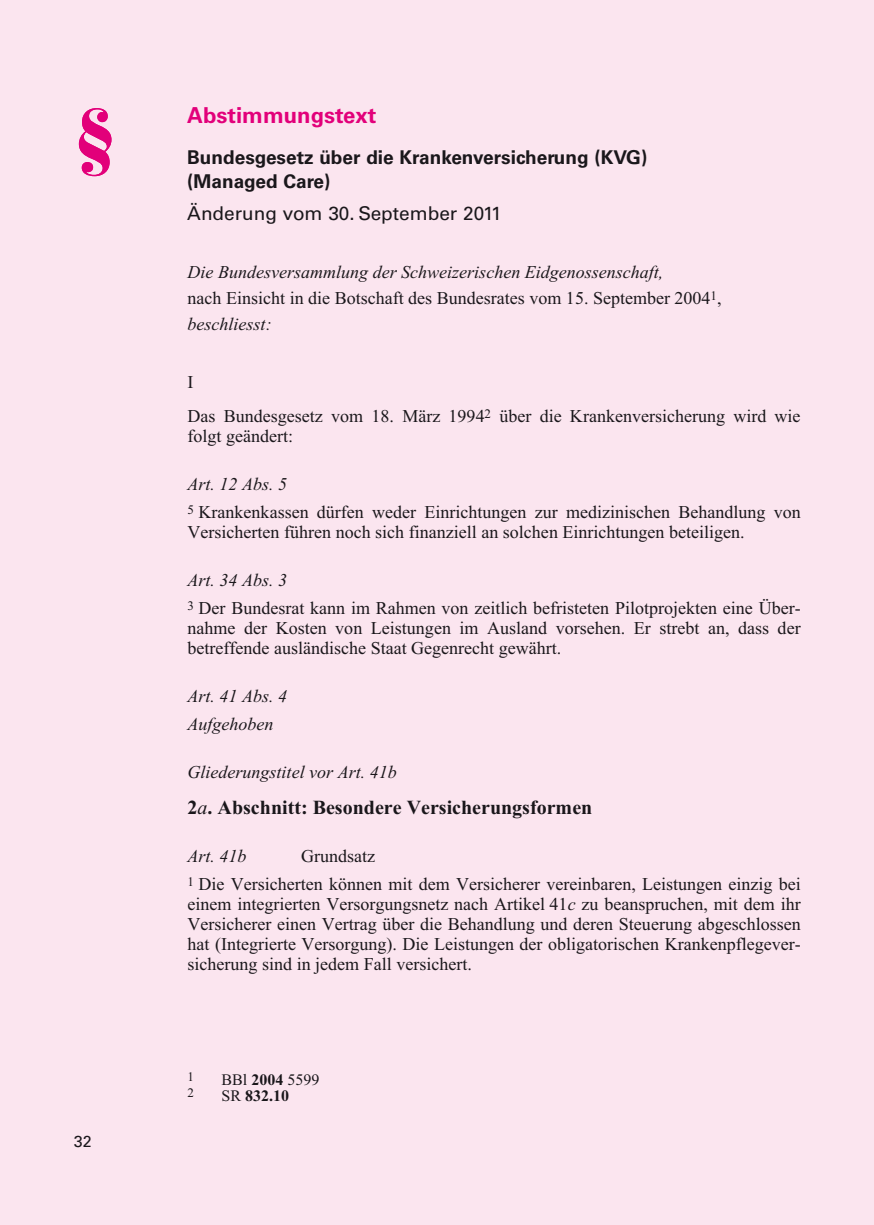
<style>
.page{position:relative;width:874px;height:1225px;background:#fff}
.page>*{position:absolute;margin:0;border:0;box-sizing:border-box;transform-origin:0 0}
.t1{font:900 70px "Bauer Bodoni";color:#e2007a}
.t2{font:700 22px "Univers";color:#e2007a}
.t3{font:20px "Times New Roman Bold+T42+HULEMZ";color:#1a171b}
.t4{font:700 19px/24px "Univers";color:#1a171b}
.t5{font:19px "Univers";color:#1a171b}
.t6{font:18px/20px "Times New Roman+T42+CXUUXI";color:#1a171b}
.t7{font:18px/28px "Times New Roman Italic+T42+UDFSTO";color:#1a171b}
.t8{font:16px "Times New Roman+T42+AASCKD";color:#1a171b}
.t9{font:16px "Times New Roman Bold+T42+DMCZGA";color:#1a171b}
.t10{font:16px "Univers";color:#1a171b}
.t11{font:13px "Times New Roman+T42+AASCKD";color:#1a171b}
.s1{font-family:"Times New Roman Italic+T42+UDFSTO"}
.s2{font-family:"Times New Roman Bold+T42+DMCZGA"}
.s3{font-family:"Times New Roman+T42+AASCKD"}
</style>
<div class="page">
<div style="left:0;top:0;width:873px;height:1224px;background:#fbe5ef"></div>
<h1 class="t1" style="left:74px;top:107px;width:44px">§</h1>
<p class="t2" style="left:187px;top:107px;width:190px">Abstimmungstext</p>
<p class="t4" style="left:187px;top:147px;width:461px">Bundesgesetz über die Krankenversicherung (KVG) (Managed Care)</p>
<p class="t5" style="left:187px;top:206px;width:316px">Änderung vom 30. September 2011</p>
<p class="t7" style="left:187px;top:259px;width:477px">Die Bundesversammlung der Schweizerischen Eidgenossenschaft,</p>
<p class="t6" style="left:187px;top:289px;width:535px">nach Einsicht in die Botschaft des Bundesrates vom 15. September 2004<sup>1</sup>,</p>
<p class="t7" style="left:187px;top:311px;width:86px">beschliesst:</p>
<p class="t6" style="left:187px;top:366px;width:614px;line-height:34px">I<br>Das Bundesgesetz vom 18. März 1994<sup>2</sup> über die Krankenversicherung wird wie</p>
<p class="t6" style="left:187px;top:427px;width:107px">folgt geändert:</p>
<p class="t7" style="left:187px;top:471px;width:101px">Art. 12 Abs. 5</p>
<p class="t6" style="left:187px;top:503px;width:614px"><sup>5</sup> Krankenkassen dürfen weder Einrichtungen zur medizinischen Behandlung von<br>Versicherten führen noch sich finanziell an solchen Einrichtungen beteiligen.</p>
<p class="t7" style="left:187px;top:567px;width:101px">Art. 34 Abs. 3</p>
<p class="t6" style="left:187px;top:599px;width:614px;text-align:justify"><sup>3</sup> Der Bundesrat kann im Rahmen von zeitlich befristeten Pilotprojekten eine Über&shy;nahme der Kosten von Leistungen im Ausland vorsehen. Er strebt an, dass der betreffende ausländische Staat Gegenrecht gewährt.</p>
<p class="t7" style="left:187px;top:683px;width:101px">Art. 41 Abs. 4<br>Aufgehoben</p>
<p class="t7" style="left:187px;top:759px;width:210px">Gliederungstitel vor Art. 41b</p>
<p class="t3" style="left:187px;top:800px;width:406px">2<span class="s1">a</span>. Abschnitt: Besondere Versicherungsformen</p>
<p class="t7" style="left:187px;top:843px;width:61px">Art. 41b</p>
<p class="t6" style="left:187px;top:843px;width:614px;line-height:28px;text-indent:113px">Grundsatz<br><sup>1</sup> Die Versicherten können mit dem Versicherer vereinbaren, Leistungen einzig bei</p>
<p class="t6" style="left:187px;top:895px;width:614px;text-align:justify">einem integrierten Versorgungsnetz nach Artikel 41<span class="s1">c</span> zu beanspruchen, mit dem ihr Versicherer einen Vertrag über die Behandlung und deren Steuerung abgeschlossen hat (Integrierte Versorgung). Die Leistungen der obligatorischen Krankenpflegever&shy;sicherung sind in jedem Fall versichert.</p>
<p class="t10" style="left:74px;top:1136px;width:19px">32</p>
<p class="t11" style="left:187px;top:1067px;width:8px">1</p>
<p class="t8" style="left:221px;top:1068px;width:99px">BBl <span class="s2">2004</span> 5599</p>
<p class="t11" style="left:187px;top:1083px;width:8px">2</p>
<p class="t9" style="left:221px;top:1084px;width:69px"><span class="s3">SR</span> 832.10</p>
</div>
